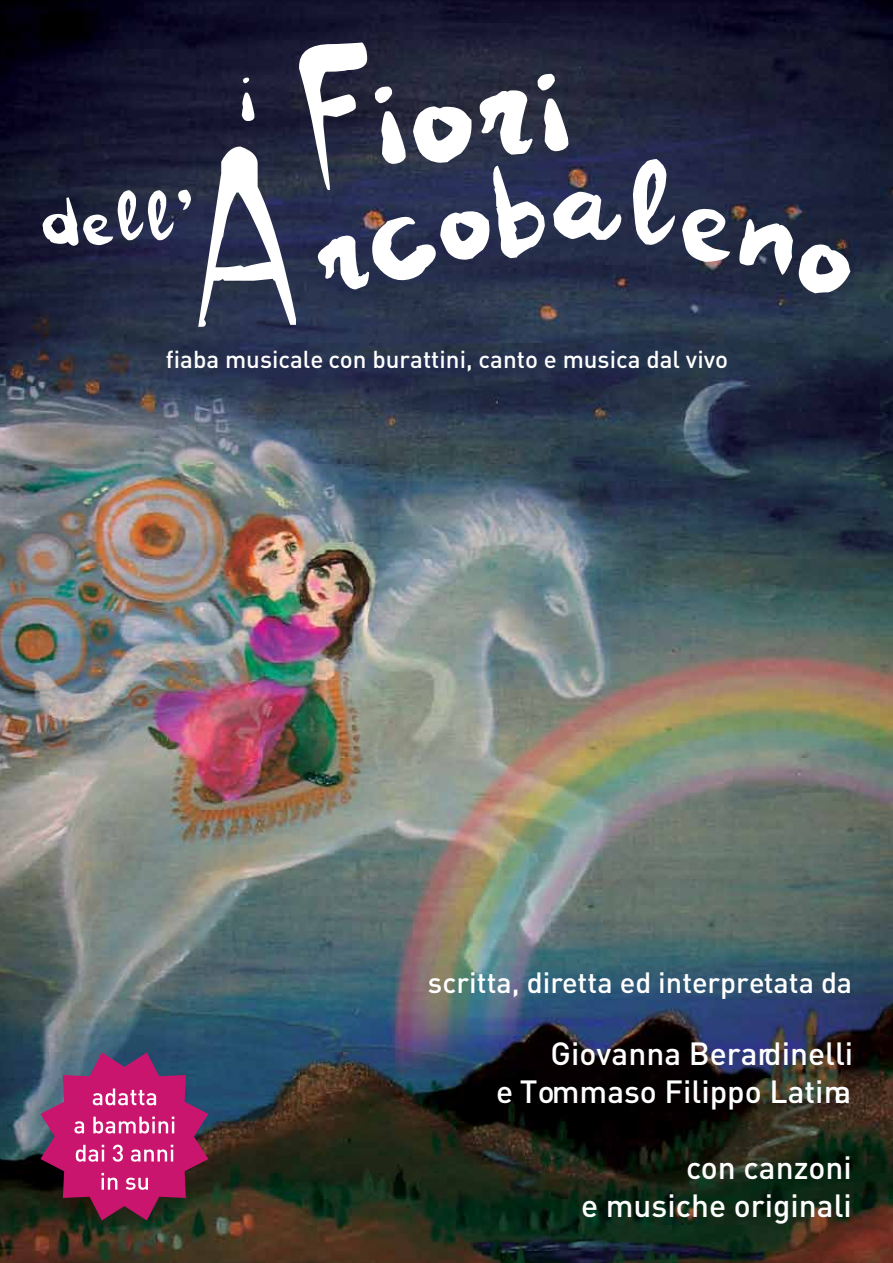
<style>
.page{position:relative;width:893px;height:1263px;background:#fff}
.page>*{position:absolute;margin:0;border:0;box-sizing:border-box;transform-origin:0 0}
.t1{font:500 31.65px/38.1px "DIN";color:#fff;text-align:right}
.t2{font:500 28.95px "DIN";color:#fff}
.t3{font:500 24.15px "DIN";color:#fff}
</style>
<div class="page">
<img style="left:0;top:0;width:893px;height:1263px">
<svg style="left:43px;top:190px;width:148px;height:56px"></svg>
<svg style="left:633px;top:159px;width:42px;height:86px"></svg>
<svg style="left:682px;top:206px;width:48px;height:56px"></svg>
<svg style="left:738px;top:219px;width:112px;height:74px"></svg>
<svg style="left:198px;top:43px;width:423px;height:284px"></svg>
<svg style="left:40px;top:1052px;width:168px;height:168px;background:#97336a"></svg>
<p class="t3" style="left:166px;top:344px;width:564px">fiaba musicale con burattini, canto e musica dal vivo</p>
<p class="t2" style="left:428px;top:964px;width:426px">scritta, diretta ed interpretata da</p>
<p class="t1" style="left:496px;top:1033px;width:359px">Giovanna Berardinelli<br>e Tommaso Filippo Latina</p>
<p class="t1" style="left:581px;top:1147px;width:272px">con canzoni<br>e musiche originali</p>
</div>
